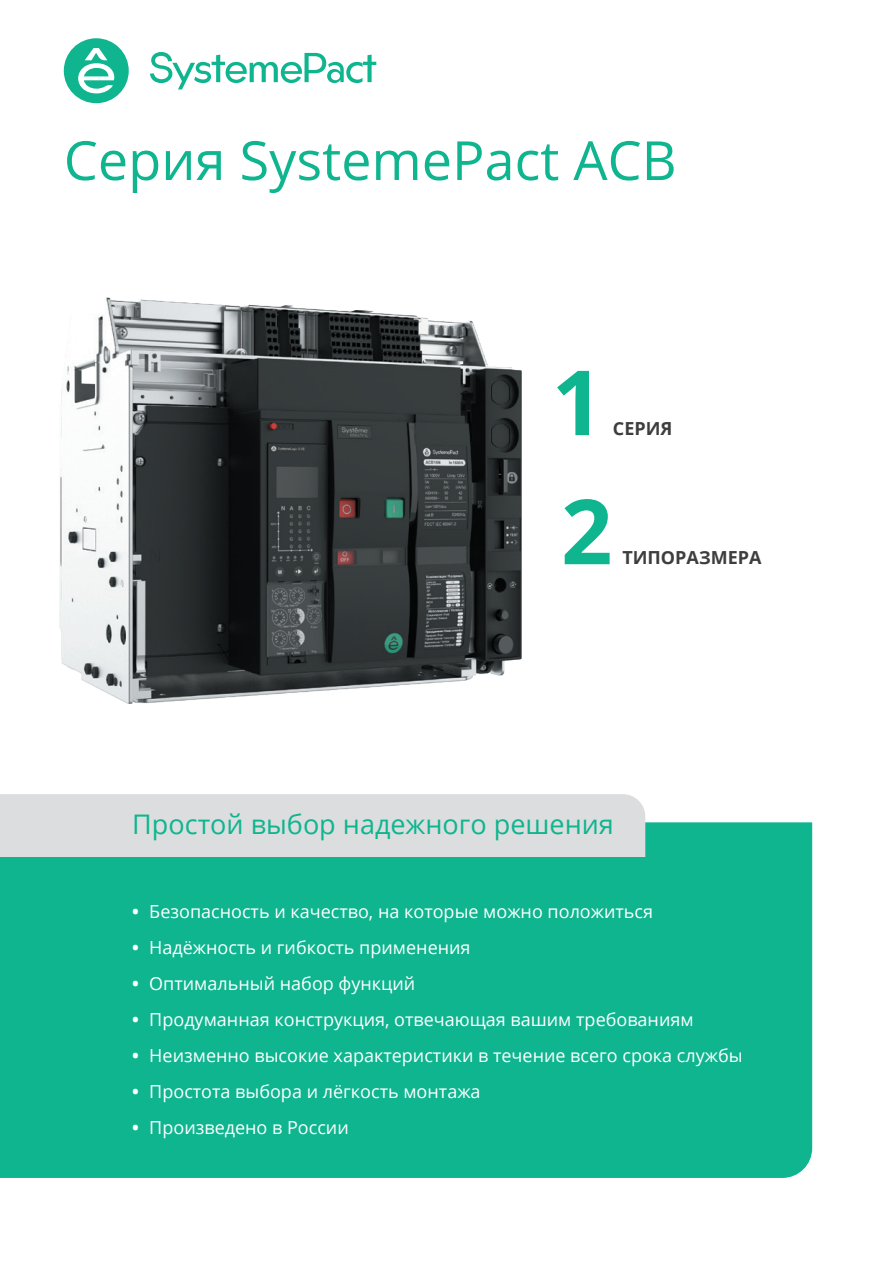
<style>
.page{position:relative;width:893px;height:1263px;background:#fff}
.page>*{position:absolute;margin:0;border:0;box-sizing:border-box;transform-origin:0 0}
.t1{font:700 90px "Open Sans";color:#0eb58f}
.t2{font:54px "Open Sans";color:#0eb58f}
.t3{font:27px "Open Sans";color:#0eb58f}
.t4{font:18px "Open Sans";color:#fff}
.t5{font:700 18px "Open Sans";color:#3e3e3f}
.s1{font-weight:700}
</style>
<div class="page">
<svg style="left:150px;top:52px;width:226px;height:37px"></svg>
<svg style="left:64px;top:38px;width:65px;height:65px"></svg>
<div style="left:0;top:822px;width:812px;height:356px;background:#0eb58f"></div>
<img style="left:60px;top:298px;width:462px;height:406px">
<div style="left:0;top:794px;width:645px;height:63px;background:#dcdddf"></div>
<h2 class="t2" style="left:64px;top:123px;width:614px">Серия SystemePact ACB</h2>
<h1 class="t1" style="left:552px;top:339px;width:53px">1</h1>
<p class="t5" style="left:613px;top:416px;width:61px">СЕРИЯ</p>
<h1 class="t1" style="left:561px;top:468px;width:53px">2</h1>
<p class="t5" style="left:622px;top:545px;width:141px">ТИПОРАЗМЕРА</p>
<h3 class="t3" style="left:132px;top:806px;width:483px">Простой выбор надежного решения</h3>
<p class="t4" style="left:132px;top:899px;width:522px"><span class="s1">•</span> Безопасность и качество, на которые можно положиться</p>
<p class="t4" style="left:132px;top:935px;width:340px"><span class="s1">•</span> Надёжность и гибкость применения</p>
<p class="t4" style="left:132px;top:971px;width:285px"><span class="s1">•</span> Оптимальный набор функций</p>
<p class="t4" style="left:132px;top:1007px;width:563px"><span class="s1">•</span> Продуманная конструкция, отвечающая вашим требованиям</p>
<p class="t4" style="left:132px;top:1043px;width:612px"><span class="s1">•</span> Неизменно высокие характеристики в течение всего срока службы</p>
<p class="t4" style="left:132px;top:1079px;width:350px"><span class="s1">•</span> Простота выбора и лёгкость монтажа</p>
<p class="t4" style="left:132px;top:1115px;width:218px"><span class="s1">•</span> Произведено в России</p>
</div>
